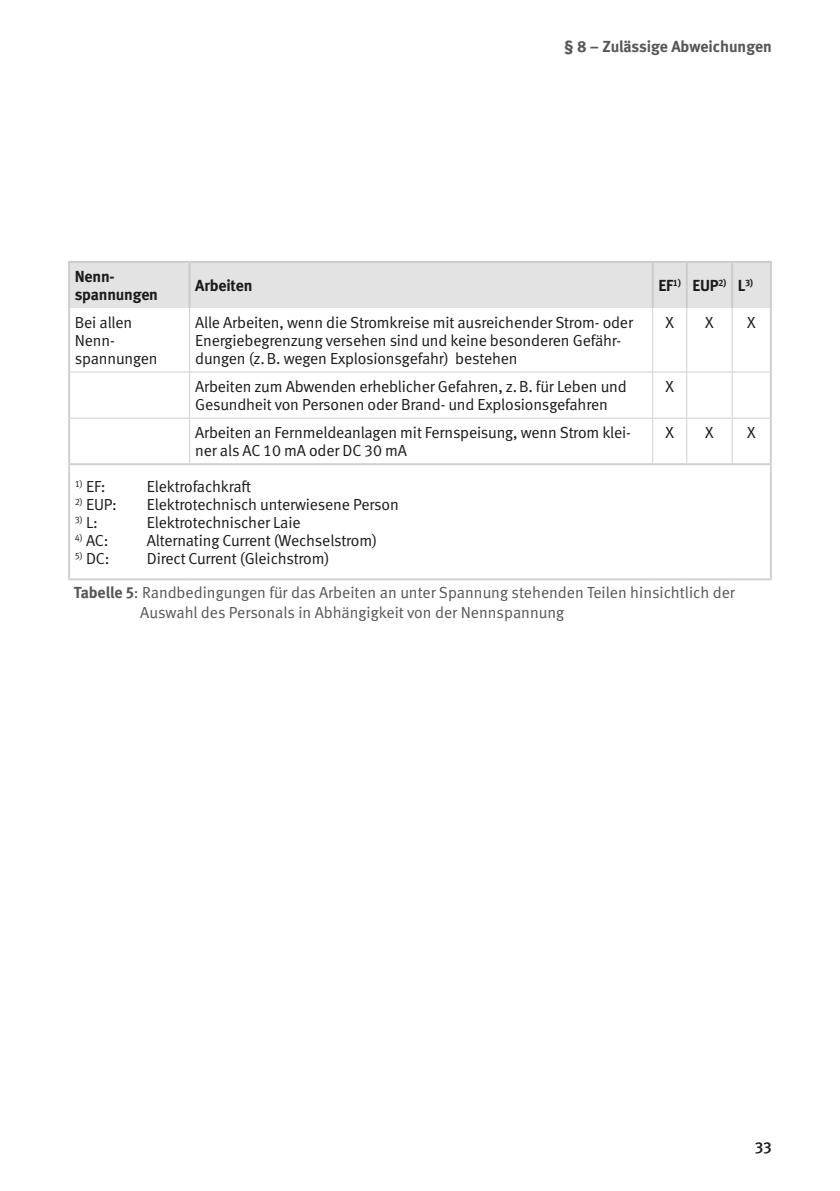
<style>
.page{position:relative;width:840px;height:1191px;background:#fff}
.page>*{position:absolute;margin:0;border:0;box-sizing:border-box;transform-origin:0 0}
.t1{font:16px/18px "DGUV Meta";letter-spacing:-.01em;color:#1a1a18}
.t2{font:16px/34.4px "DGUV Meta";color:#565656}
.t3{font:700 16px/18px "DGUV Meta";letter-spacing:-.01em;color:#1a1a18}
.t4{font:700 16px "DGUV Meta";letter-spacing:-.005em;color:#565656}
.t5{font:500 16px "DGUV Meta";color:#1a1a18}
.t6{font:9.2px "DGUV Meta";color:#1a1a18}
.s1{font-size:16px}
.s2{color:#1a1a18}
.s3{font-weight:700}
</style>
<div class="page">
<div style="left:70px;top:263px;width:699px;height:45px;background:#e3e3e3"></div>
<hr style="left:769px;top:263px;width:2px;height:45px;background:#cbcccd">
<hr style="left:769px;top:308px;width:2px;height:64px;background:#cfd0d0">
<hr style="left:769px;top:372px;width:2px;height:46px;background:#cfd0d0">
<hr style="left:769px;top:418px;width:2px;height:45px;background:#cfd0d0">
<hr style="left:68px;top:578px;width:121px;height:2px;background:#cfd0d0">
<hr style="left:189px;top:578px;width:29px;height:2px;background:#cfd0d0">
<hr style="left:218px;top:578px;width:434px;height:2px;background:#cfd0d0">
<hr style="left:652px;top:578px;width:34px;height:2px;background:#cfd0d0">
<hr style="left:686px;top:578px;width:45px;height:2px;background:#cfd0d0">
<hr style="left:731px;top:578px;width:40px;height:2px;background:#cfd0d0">
<hr style="left:68px;top:463px;width:121px;height:2px;background:#cfd0d0">
<hr style="left:189px;top:463px;width:29px;height:2px;background:#cfd0d0">
<hr style="left:218px;top:463px;width:434px;height:2px;background:#cfd0d0">
<hr style="left:652px;top:463px;width:34px;height:2px;background:#cfd0d0">
<hr style="left:686px;top:463px;width:45px;height:2px;background:#cfd0d0">
<hr style="left:731px;top:463px;width:40px;height:2px;background:#cfd0d0">
<hr style="left:769px;top:465px;width:2px;height:113px;background:#cfd0d0">
<hr style="left:189px;top:308px;width:1px;height:64px;background:#cfd0d0">
<hr style="left:652px;top:308px;width:1px;height:64px;background:#cfd0d0">
<hr style="left:686px;top:308px;width:1px;height:64px;background:#cfd0d0">
<hr style="left:731px;top:308px;width:1px;height:64px;background:#cfd0d0">
<hr style="left:70px;top:372px;width:119px;height:1px;background:#cfd0d0">
<svg style="left:190px;top:372px;width:28px;height:1px"></svg>
<hr style="left:189px;top:372px;width:1px;height:46px;background:#cfd0d0">
<hr style="left:218px;top:372px;width:434px;height:1px;background:#cfd0d0">
<hr style="left:652px;top:372px;width:34px;height:1px;background:#cfd0d0">
<hr style="left:652px;top:372px;width:1px;height:46px;background:#cfd0d0">
<hr style="left:686px;top:372px;width:45px;height:1px;background:#cfd0d0">
<hr style="left:686px;top:372px;width:1px;height:46px;background:#cfd0d0">
<hr style="left:731px;top:372px;width:38px;height:1px;background:#cfd0d0">
<hr style="left:731px;top:372px;width:1px;height:46px;background:#cfd0d0">
<hr style="left:70px;top:418px;width:119px;height:1px;background:#cfd0d0">
<svg style="left:190px;top:418px;width:28px;height:1px"></svg>
<hr style="left:189px;top:418px;width:1px;height:45px;background:#cfd0d0">
<hr style="left:218px;top:418px;width:434px;height:1px;background:#cfd0d0">
<hr style="left:652px;top:418px;width:34px;height:1px;background:#cfd0d0">
<hr style="left:652px;top:418px;width:1px;height:45px;background:#cfd0d0">
<hr style="left:686px;top:418px;width:45px;height:1px;background:#cfd0d0">
<hr style="left:686px;top:418px;width:1px;height:45px;background:#cfd0d0">
<hr style="left:731px;top:418px;width:38px;height:1px;background:#cfd0d0">
<hr style="left:731px;top:418px;width:1px;height:45px;background:#cfd0d0">
<hr style="left:189px;top:261px;width:29px;height:2px;background:#cbcccd">
<hr style="left:188px;top:263px;width:2px;height:45px;background:#cbcccd">
<hr style="left:218px;top:261px;width:434px;height:2px;background:#cbcccd">
<hr style="left:652px;top:261px;width:34px;height:2px;background:#cbcccd">
<hr style="left:651px;top:263px;width:2px;height:45px;background:#cbcccd">
<hr style="left:686px;top:261px;width:45px;height:2px;background:#cbcccd">
<hr style="left:685px;top:263px;width:2px;height:45px;background:#cbcccd">
<hr style="left:731px;top:261px;width:40px;height:2px;background:#cbcccd">
<hr style="left:730px;top:263px;width:2px;height:45px;background:#cbcccd">
<hr style="left:68px;top:261px;width:121px;height:2px;background:#cbcccd">
<hr style="left:68px;top:263px;width:2px;height:45px;background:#cbcccd">
<hr style="left:68px;top:308px;width:2px;height:64px;background:#cfd0d0">
<hr style="left:68px;top:372px;width:2px;height:46px;background:#cfd0d0">
<hr style="left:68px;top:418px;width:2px;height:45px;background:#cfd0d0">
<hr style="left:68px;top:465px;width:2px;height:113px;background:#cfd0d0">
<p class="t4" style="left:564px;top:37px;width:209px">§ 8 – Zulässige Abweichungen</p>
<p class="t3" style="left:75px;top:268px;width:85px">Nenn&shy;spannungen</p>
<p class="t3" style="left:195px;top:277px;width:59px">Arbeiten</p>
<p class="t3" style="left:658px;top:277px;width:96px">EF<sup>1)</sup> EUP<sup>2)</sup> L<sup>3)</sup></p>
<p class="t1" style="left:75px;top:314px;width:84px">Bei allen<br>Nenn&shy;spannungen</p>
<p class="t1" style="left:195px;top:314px;width:439px">Alle Arbeiten, wenn die Stromkreise mit ausreichender Strom- oder<br>Energiebegrenzung versehen sind und keine besonderen Gefähr&shy;dungen (z.B. wegen Explosionsgefahr) bestehen</p>
<p class="t1" style="left:665px;top:314px;width:10px">X</p>
<p class="t1" style="left:704px;top:314px;width:10px">X</p>
<p class="t1" style="left:746px;top:314px;width:10px">X</p>
<p class="t1" style="left:195px;top:378px;width:433px">Arbeiten zum Abwenden erheblicher Gefahren, z.B. für Leben und<br>Gesundheit von Personen oder Brand- und Explosionsgefahren</p>
<p class="t1" style="left:665px;top:378px;width:10px">X</p>
<p class="t1" style="left:195px;top:424px;width:437px">Arbeiten an Fernmeldeanlagen mit Fernspeisung, wenn Strom klei&shy;ner als AC 10 mA oder DC 30 mA</p>
<p class="t1" style="left:665px;top:424px;width:10px">X</p>
<p class="t1" style="left:704px;top:424px;width:10px">X</p>
<p class="t1" style="left:746px;top:424px;width:10px">X</p>
<p class="t1" style="left:75px;top:477px;width:32px"><sup>1)</sup> EF:</p>
<p class="t1" style="left:147px;top:477px;width:106px">Elektrofachkraft</p>
<p class="t1" style="left:75px;top:495px;width:44px"><sup>2)</sup> EUP:</p>
<p class="t1" style="left:147px;top:495px;width:253px">Elektrotechnisch unterwiesene Person</p>
<p class="t6" style="left:75px;top:514px;width:25px">3) <span class="s1">L:</span></p>
<p class="t1" style="left:147px;top:513px;width:155px">Elektrotechnischer Laie</p>
<p class="t1" style="left:75px;top:531px;width:35px"><sup>4)</sup> AC:</p>
<p class="t1" style="left:147px;top:531px;width:232px">Alternating Current (Wechselstrom)</p>
<p class="t1" style="left:75px;top:549px;width:36px"><sup>5)</sup> DC:</p>
<p class="t2" style="left:74px;top:541px;width:662px;text-indent:73px"><span class="s2">Direct Current (Gleichstrom)<br></span><span class="s3">Tabelle 5</span>: Randbedingungen für das Arbeiten an unter Spannung stehenden Teilen hinsichtlich der</p>
<p class="t2" style="left:140px;top:596px;width:425px">Auswahl des Personals in Abhängigkeit von der Nennspannung</p>
<p class="t5" style="left:754px;top:1137px;width:19px">33</p>
</div>
